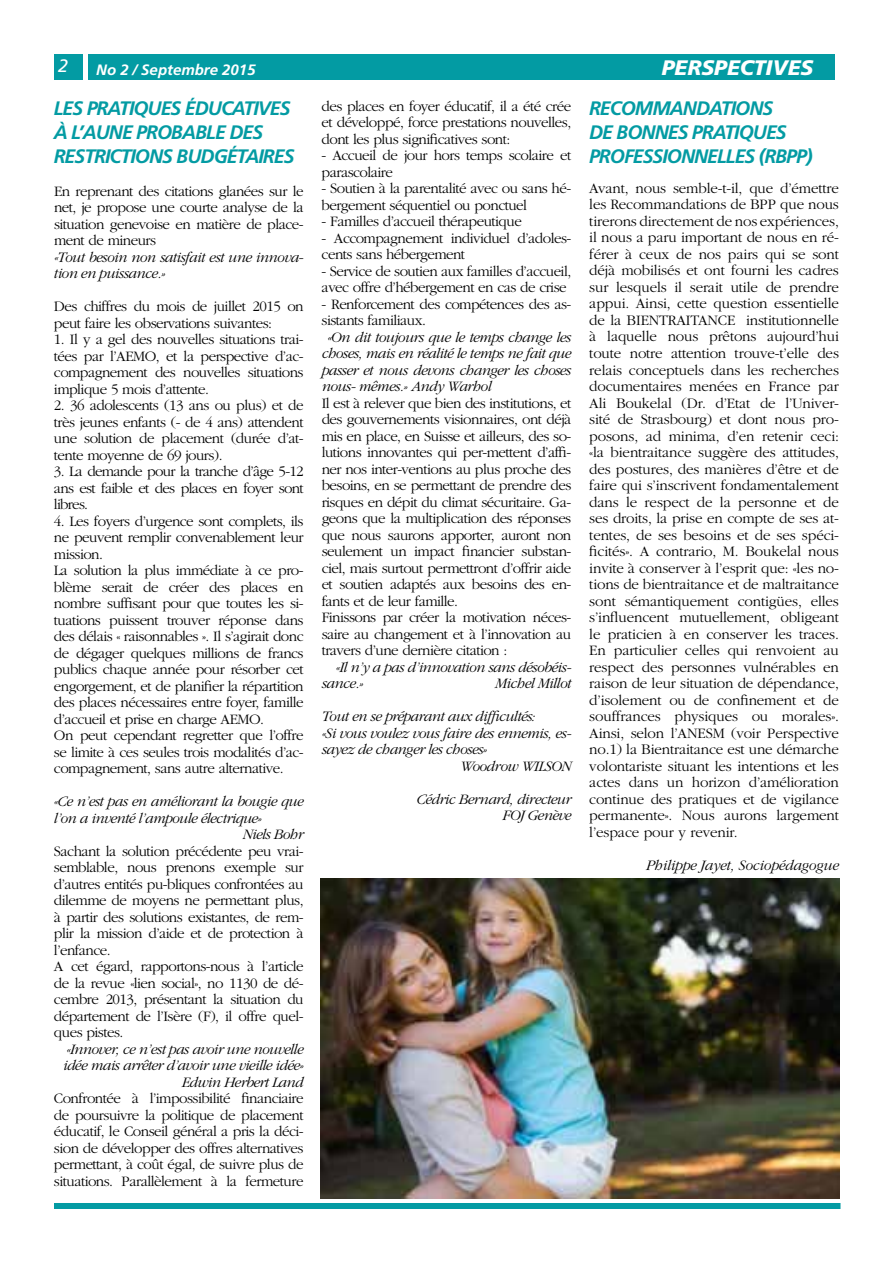
<style>
.page{position:relative;width:893px;height:1263px;background:#fff}
.page>*{position:absolute;margin:0;border:0;box-sizing:border-box;transform-origin:0 0}
.t1{font:italic 900 21px "Frutiger";color:#fff}
.t2{font:italic 700 19.5px/24px "Frutiger";letter-spacing:-.05em;color:#039ba3}
.t3{font:italic 18px "Frutiger";color:#fff}
.t4{font:300 15px/16.5px "Garamond";letter-spacing:-.035em;color:#000}
.t5{font:italic 300 15px/16.5px "Garamond";letter-spacing:-.035em;color:#000}
.t6{font:italic 300 15px "Garamond";letter-spacing:-.01em;color:#000}
.t7{font:italic 700 15px "Frutiger";color:#fff}
</style>
<div class="page">
<div style="left:88px;top:54px;width:747px;height:25px;background:#039ba3"></div>
<div style="left:54px;top:54px;width:29px;height:25px;background:#039ba3"></div>
<div style="left:54px;top:1203px;width:786px;height:6px;background:#039ba3"></div>
<img style="left:321px;top:879px;width:518px;height:319px">
<p class="t3" style="left:58px;top:56px;width:12px">2</p>
<p class="t7" style="left:96px;top:61px;width:161px">NO 2 / SEPTEMBRE 2015</p>
<h1 class="t1" style="left:662px;top:55px;width:153px">PERSPECTIVES</h1>
<h2 class="t2" style="left:54px;top:96px;width:45px">LES PRATIQUES</h2>
<h2 class="t2" style="left:185px;top:96px;width:22px">ÉDUCATIVES</h2>
<h2 class="t2" style="left:54px;top:120px;width:43px">À L’AUNE</h2>
<h2 class="t2" style="left:136px;top:120px;width:13px">PROBABLE</h2>
<h2 class="t2" style="left:229px;top:120px;width:13px">DES</h2>
<h2 class="t2" style="left:54px;top:144px;width:11px">RESTRICTIONS</h2>
<h2 class="t2" style="left:177px;top:144px;width:14px">BUD</h2>
<h2 class="t2" style="left:214px;top:144px;width:34px">GÉTAIRES</h2>
<p class="t4" style="left:54px;top:183px;width:251px;text-align:justify">En reprenant des citations glanées sur le net, je propose une courte analyse de la situation genevoise en matière de place&shy;ment de mineurs</p>
<p class="t5" style="left:54px;top:249px;width:251px">«Tout besoin non satisfait est une innova&shy;tion en puissance.»</p>
<p class="t4" style="left:54px;top:299px;width:251px">Des chiffres du mois de juillet 2015 on peut faire les observations suivantes:</p>
<p class="t4" style="left:54px;top:332px;width:251px;text-align:justify">1. Il y a gel des nouvelles situations trai&shy;tées par l’AEMO, et la perspective d’ac&shy;compagnement des nouvelles situations implique 5 mois d’attente.</p>
<p class="t4" style="left:54px;top:398px;width:251px;text-align:justify">2. 36 adolescents (13 ans ou plus) et de très jeunes enfants (- de 4 ans) attendent une solution de placement (durée d’at&shy;tente moyenne de 69 jours).</p>
<p class="t4" style="left:54px;top:464px;width:251px;text-align:justify">3. La demande pour la tranche d’âge 5-12 ans est faible et des places en foyer sont libres.</p>
<p class="t4" style="left:54px;top:513px;width:251px">4. Les foyers d’urgence sont complets, ils ne peuvent remplir convenablement leur mission.<br>La solution la plus immédiate à ce pro&shy;blème serait de créer des places en nombre suffisant pour que toutes les si&shy;tuations puissent trouver réponse dans des délais « raisonnables ». Il s’agirait donc de dégager quelques millions de francs publics chaque année pour résorber cet engorgement, et de planifier la répartition des places nécessaires entre foyer, famille d’accueil et prise en charge AEMO.<br>On peut cependant regretter que l’offre se limite à ces seules trois modalités d’ac&shy;compagnement, sans autre alternative.</p>
<p class="t5" style="left:54px;top:794px;width:251px">«Ce n’est pas en améliorant la bougie que</p>
<p class="t5" style="left:54px;top:810px;width:209px">l’on a inventé l’ampoule électrique»</p>
<p class="t5" style="left:243px;top:827px;width:62px">Niels Bohr</p>
<p class="t4" style="left:54px;top:843px;width:251px">Sachant la solution précédente peu vrai&shy;semblable, nous prenons exemple sur d’autres entités pu-bliques confrontées au dilemme de moyens ne permettant plus, à partir des solutions existantes, de rem&shy;plir la mission d’aide et de protection à l’enfance.<br>A cet égard, rapportons-nous à l’article de la revue «lien social», no 1130 de dé&shy;cembre 2013, présentant la situation du département de l’Isère (F), il offre quel&shy;ques pistes.</p>
<p class="t5" style="left:63px;top:1041px;width:242px;text-align:right">«Innover, ce n’est pas avoir une nouvelle idée mais arrêter d’avoir une vieille idée»<br>Edwin Herbert Land</p>
<p class="t4" style="left:54px;top:1091px;width:251px;text-align:justify">Confrontée à l’impossibilité financiaire de poursuivre la politique de placement éducatif, le Conseil général a pris la déci&shy;sion de développer des offres alternatives permettant, à coût égal, de suivre plus de situations. Parallèlement à la fermeture</p>
<p class="t4" style="left:322px;top:98px;width:251px;text-align:justify">des places en foyer éducatif, il a été crée et développé, force prestations nouvelles, dont les plus significatives sont:</p>
<p class="t4" style="left:322px;top:148px;width:251px">- Accueil de jour hors temps scolaire et parascolaire</p>
<p class="t4" style="left:322px;top:181px;width:251px">- Soutien à la parentalité avec ou sans hé&shy;bergement séquentiel ou ponctuel</p>
<p class="t4" style="left:322px;top:214px;width:202px">- Familles d’accueil thérapeutique</p>
<p class="t4" style="left:322px;top:230px;width:251px">- Accompagnement individuel d’adoles&shy;cents sans hébergement</p>
<p class="t4" style="left:322px;top:263px;width:251px">- Service de soutien aux familles d’accueil, avec offre d’hébergement en cas de crise</p>
<p class="t4" style="left:322px;top:296px;width:251px">- Renforcement des compétences des as&shy;sistants familiaux.</p>
<p class="t5" style="left:322px;top:329px;width:251px;text-align:justify;text-indent:6px">«On dit toujours que le temps change les choses, mais en réalité le temps ne fait que passer et nous devons changer les choses nous- mêmes.» Andy Warhol</p>
<p class="t4" style="left:322px;top:395px;width:251px">Il est à relever que bien des institutions, et des gouvernements visionnaires, ont déjà mis en place, en Suisse et ailleurs, des so&shy;lutions innovantes qui per-mettent d’affi&shy;ner nos inter-ventions au plus proche des besoins, en se permettant de prendre des risques en dépit du climat sécuritaire. Ga&shy;geons que la multiplication des réponses que nous saurons apporter, auront non seulement un impact financier substan&shy;ciel, mais surtout permettront d’offrir aide et soutien adaptés aux besoins des en&shy;fants et de leur famille.<br>Finissons par créer la motivation néces&shy;saire au changement et à l’innovation au travers d’une dernière citation :</p>
<p class="t5" style="left:322px;top:659px;width:251px;text-indent:14px">«Il n’y a pas d’innovation sans désobéis&shy;sance.»</p>
<p class="t5" style="left:495px;top:676px;width:78px">Michel Millot</p>
<p class="t5" style="left:322px;top:709px;width:216px">Tout en se préparant aux difficultés:</p>
<p class="t5" style="left:322px;top:725px;width:251px">«Si vous voulez vous faire des ennemis, es-</p>
<p class="t5" style="left:322px;top:742px;width:167px">sayez de changer les choses»</p>
<p class="t5" style="left:460px;top:758px;width:113px">Woodrow WILSON</p>
<p class="t5" style="left:417px;top:791px;width:156px;text-align:right">Cédric Bernard, directeur<br>FOJ Genève</p>
<h2 class="t2" style="left:589px;top:96px;width:225px">RECOMMANDATIONS<br>DE BONNES PRATIQUES<br>PROFESSIONNELLES (RBPP)</h2>
<p class="t4" style="left:589px;top:180px;width:251px;text-align:justify">Avant, nous semble-t-il, que d’émettre les Recommandations de BPP que nous tirerons directement de nos expériences, il nous a paru important de nous en ré&shy;férer à ceux de nos pairs qui se sont déjà mobilisés et ont fourni les cadres sur lesquels il serait utile de prendre appui. Ainsi, cette question essentielle de la BIENTRAITANCE institutionnelle à laquelle nous prêtons aujourd’hui toute notre attention trouve-t’elle des relais conceptuels dans les recherches documentaires menées en France par Ali Boukelal (Dr. d’Etat de l’Univer&shy;sité de Strasbourg) et dont nous pro&shy;posons, ad minima, d’en retenir ceci: «la bientraitance suggère des attitudes, des postures, des manières d’être et de faire qui s’inscrivent fondamentalement dans le respect de la personne et de ses droits, la prise en compte de ses at&shy;tentes, de ses besoins et de ses spéci&shy;ficités». A contrario, M. Boukelal nous invite à conserver à l’esprit que: «les no&shy;tions de bientraitance et de maltraitance sont sémantiquement contigües, elles s’influencent mutuellement, obligeant le praticien à en conserver les traces.<br>En particulier celles qui renvoient au respect des personnes vulnérables en raison de leur situation de dépendance, d’isolement ou de confinement et de souffrances physiques ou morales».<br>Ainsi, selon l’ANESM (voir Perspective no.1) la Bientraitance est une démarche volontariste situant les intentions et les actes dans un horizon d’amélioration continue des pratiques et de vigilance permanente». Nous aurons largement l’espace pour y revenir.</p>
<p class="t6" style="left:646px;top:857px;width:194px">Philippe Jayet, Sociopédagogue</p>
</div>
